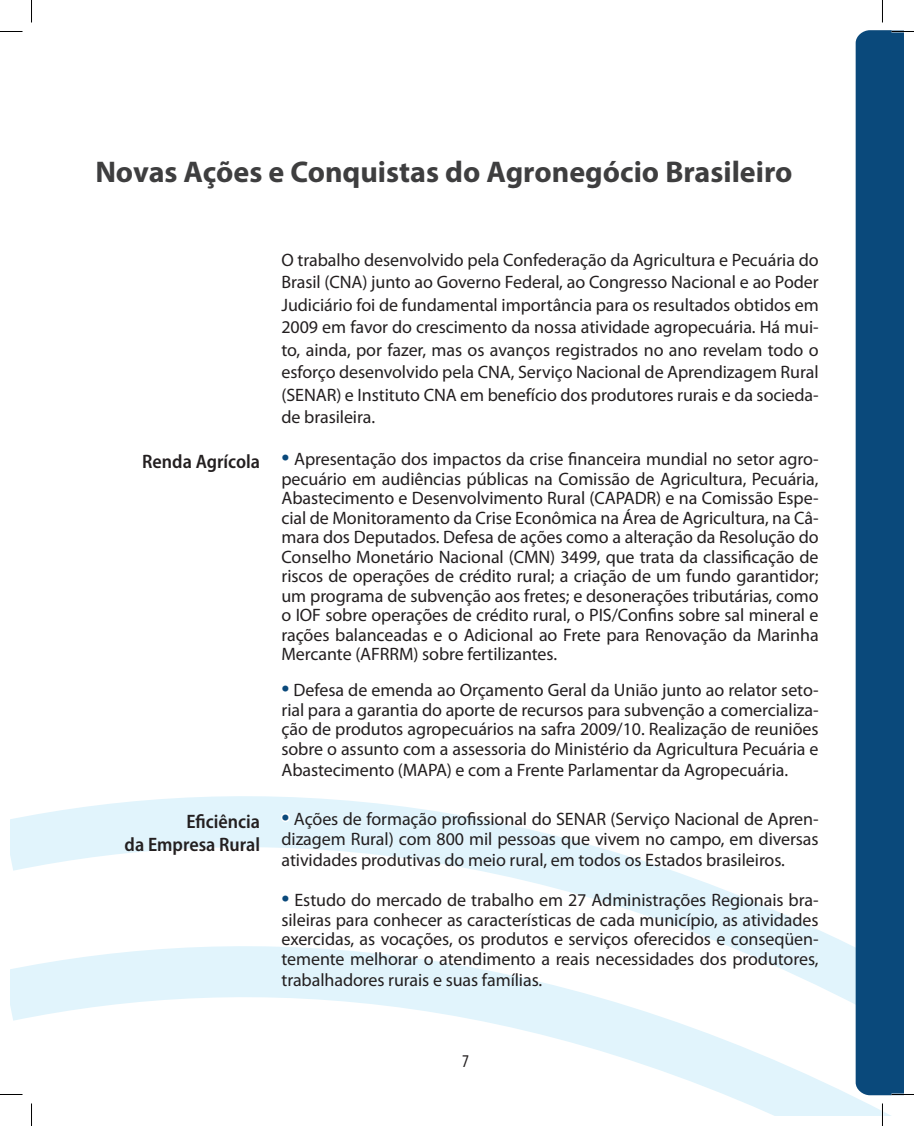
<style>
.page{position:relative;width:914px;height:1126px;background:#fff}
.page>*{position:absolute;margin:0;border:0;box-sizing:border-box;transform-origin:0 0}
.t1{font:700 30px "Myriad Pro";color:#3e3e3f}
.t2{font:600 semi-condensed 19.5px "Myriad Pro";color:#231f20}
.t3{font:18px/19.5px "Myriad Pro";letter-spacing:-.005em;color:#231f20;text-align:justify}
.t4{font:condensed 18px "Myriad Pro";color:#231f20}
.s1{font-size:28.5px;color:#0a497b}
</style>
<div class="page">
<svg style="left:10px;top:796px;width:842px;height:150px"></svg>
<svg style="left:10px;top:946px;width:893px;height:170px"></svg>
<div style="left:281px;top:453px;width:9px;height:9px;border:3px solid #fff;border-radius:50%"></div>
<div style="left:281px;top:684px;width:9px;height:9px;border:3px solid #fff;border-radius:50%"></div>
<div style="left:281px;top:813px;width:9px;height:9px;border:3px solid #fff;border-radius:50%"></div>
<div style="left:281px;top:894px;width:9px;height:9px;border:3px solid #fff;border-radius:50%"></div>
<svg style="left:855px;top:30px;width:48px;height:1065px;background:#326791"></svg>
<hr style="left:881px;top:1103px;width:2px;height:23px;background:#fff">
<svg style="left:0;top:31px;width:22px;height:1px"></svg>
<svg style="left:891px;top:31px;width:22px;height:1px"></svg>
<svg style="left:0;top:1094px;width:22px;height:1px"></svg>
<svg style="left:891px;top:1094px;width:22px;height:1px"></svg>
<svg style="left:31px;top:0;width:1px;height:22px"></svg>
<svg style="left:31px;top:1103px;width:1px;height:23px"></svg>
<svg style="left:882px;top:0;width:1px;height:22px"></svg>
<svg style="left:882px;top:1103px;width:1px;height:23px"></svg>
<p class="t1" style="left:95px;top:152px;width:698px">Novas Ações e Conquistas do Agronegócio Brasileiro</p>
<p class="t2" style="left:142px;top:451px;width:119px">Renda Agrícola</p>
<p class="t2" style="left:186px;top:811px;width:75px">Eficiência</p>
<p class="t2" style="left:125px;top:833px;width:137px">da Empresa Rural</p>
<p class="t3" style="left:281px;top:248px;width:538px;line-height:22.5px">O trabalho desenvolvido pela Confederação da Agricultura e Pecuária do Brasil (CNA) junto ao Governo Federal, ao Congresso Nacional e ao Poder Judiciário foi de fundamental importância para os resultados obtidos em 2009 em favor do crescimento da nossa atividade agropecuária. Há mui&shy;to, ainda, por fazer, mas os avanços registrados no ano revelam todo o esforço desenvolvido pela CNA, Serviço Nacional de Aprendizagem Rural (SENAR) e Instituto CNA em benefício dos produtores rurais e da socieda&shy;de brasileira.</p>
<p class="t3" style="left:281px;top:449px;width:538px"><span class="s1">•</span> Apresentação dos impactos da crise financeira mundial no setor agro&shy;pecuário em audiências públicas na Comissão de Agricultura, Pecuária, Abastecimento e Desenvolvimento Rural (CAPADR) e na Comissão Espe&shy;cial de Monitoramento da Crise Econômica na Área de Agricultura, na Câ&shy;mara dos Deputados. Defesa de ações como a alteração da Resolução do Conselho Monetário Nacional (CMN) 3499, que trata da classificação de riscos de operações de crédito rural; a criação de um fundo garantidor; um programa de subvenção aos fretes; e desonerações tributárias, como o IOF sobre operações de crédito rural, o PIS/Confins sobre sal mineral e rações balanceadas e o Adicional ao Frete para Renovação da Marinha Mercante (AFRRM) sobre fertilizantes.</p>
<p class="t3" style="left:281px;top:680px;width:538px"><span class="s1">•</span> Defesa de emenda ao Orçamento Geral da União junto ao relator seto&shy;rial para a garantia do aporte de recursos para subvenção a comercializa&shy;ção de produtos agropecuários na safra 2009/10. Realização de reuniões sobre o assunto com a assessoria do Ministério da Agricultura Pecuária e Abastecimento (MAPA) e com a Frente Parlamentar da Agropecuária.</p>
<p class="t3" style="left:281px;top:809px;width:538px;line-height:20.2px"><span class="s1">•</span> Ações de formação profissional do SENAR (Serviço Nacional de Apren&shy;dizagem Rural) com 800 mil pessoas que vivem no campo, em diversas atividades produtivas do meio rural, em todos os Estados brasileiros.</p>
<p class="t3" style="left:281px;top:890px;width:538px"><span class="s1">•</span> Estudo do mercado de trabalho em 27 Administrações Regionais bra&shy;sileiras para conhecer as características de cada município, as atividades exercidas, as vocações, os produtos e serviços oferecidos e conseqüen&shy;temente melhorar o atendimento a reais necessidades dos produtores, trabalhadores rurais e suas famílias.</p>
<p class="t4" style="left:462px;top:1050px;width:8px">7</p>
</div>
